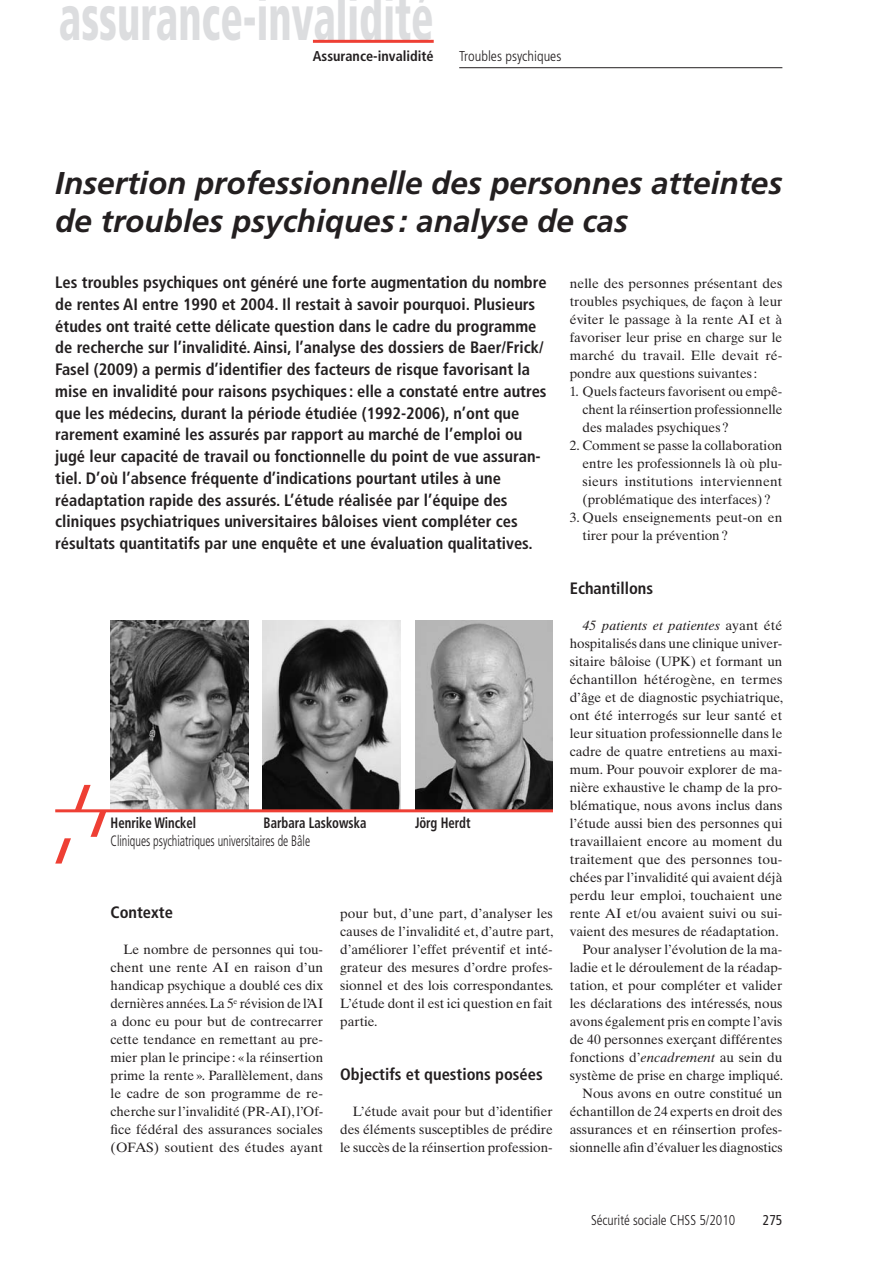
<style>
.page{position:relative;width:893px;height:1263px;background:#fff}
.page>*{position:absolute;margin:0;border:0;box-sizing:border-box;transform-origin:0 0}
.t1{font:900 condensed 64.5px "Frutiger LT Std";color:#dcdddf;scale:.65 1}
.t2{font:italic 700 31.5px/38.2px "Frutiger LT Std";color:#231f20}
.t3{font:700 condensed 16.5px/21.8px "Frutiger LT Std";color:#231f20}
.t4{font:300 condensed 15px "Frutiger LT Std";color:#231f20;scale:.8 1}
.t5{font:700 condensed 15px "Frutiger LT Std";color:#231f20;scale:.85 1}
.t6{font:300 condensed 14.25px "Frutiger LT Std";color:#231f20;scale:.95 1}
.t7{font:700 condensed 14.25px "Frutiger LT Std";color:#231f20}
.t8{font:300 condensed 14.25px "Frutiger LT Std";color:#231f20}
.t9{font:condensed 14.25px "Frutiger LT Std";color:#231f20;scale:.95 1}
.t10{font:13.5px/18px "Times Ten LT Std";color:#231f20;text-align:justify}
.s1{font-style:italic}
</style>
<div class="page">
<hr style="left:313px;top:40px;width:121px;height:3px;background:#ee3f34">
<hr style="left:459px;top:67px;width:323px;height:1px;background:#231f20">
<img style="left:111px;top:620px;width:137px;height:189px">
<img style="left:263px;top:620px;width:137px;height:189px">
<img style="left:415px;top:620px;width:138px;height:189px">
<svg style="left:55px;top:785px;width:51px;height:78px"></svg>
<hr style="left:55px;top:809px;width:498px;height:3px;background:#ee3f34">
<h1 class="t1" style="left:59px;top:-21px;width:578px">assurance-invalidité</h1>
<p class="t7" style="left:313px;top:47px;width:122px">Assurance-invalidité</p>
<p class="t8" style="left:459px;top:48px;width:104px">Troubles psychiques</p>
<p class="t2" style="left:55px;top:164px;width:729px">Insertion professionnelle des personnes atteintes de troubles psychiques : analyse de cas</p>
<p class="t3" style="left:55px;top:271px;width:493px">Les troubles psychiques ont généré une forte augmentation du nombre de rentes AI entre 1990 et 2004. Il restait à savoir pourquoi. Plusieurs études ont traité cette délicate question dans le cadre du programme de recherche sur l’invalidité. Ainsi, l’analyse des dossiers de Baer/Frick/ Fasel (2009) a permis d’identifier des facteurs de risque favorisant la mise en invalidité pour raisons psychiques : elle a constaté entre autres que les médecins, durant la période étudiée (1992-2006), n’ont que rarement examiné les assurés par rapport au marché de l’emploi ou jugé leur capacité de travail ou fonctionnelle du point de vue assuran&shy;tiel. D’où l’absence fréquente d’indications pourtant utiles à une réadaptation rapide des assurés. L’étude réalisée par l’équipe des cliniques psychiatriques universitaires bâloises vient compléter ces résultats quantitatifs par une enquête et une évaluation qualitatives.</p>
<p class="t10" style="left:570px;top:274px;width:214px">nelle des personnes présentant des troubles psychiques, de façon à leur éviter le passage à la rente AI et à favoriser leur prise en charge sur le marché du travail. Elle devait ré&shy;pondre aux questions suivantes:</p>
<p class="t10" style="left:582px;top:382px;width:201px;text-indent:-13px">1. Quels facteurs favorisent ou empê&shy;chent la réinsertion professionnelle des malades psychiques ?</p>
<p class="t10" style="left:582px;top:436px;width:201px;text-indent:-13px">2. Comment se passe la collaboration entre les professionnels là où plu&shy;sieurs institutions interviennent (problématique des interfaces)?</p>
<p class="t10" style="left:582px;top:508px;width:201px;text-indent:-13px">3. Quels enseignements peut-on en tirer pour la prévention?</p>
<h1 class="t3" style="left:570px;top:577px;width:85px">Echantillons</h1>
<p class="t10" style="left:570px;top:616px;width:215px;text-indent:13px"><span class="s1">45 patients et patientes</span> ayant été hospitalisés dans une clinique univer&shy;sitaire bâloise (UPK) et formant un échantillon hétérogène, en termes d’âge et de diagnostic psychiatrique, ont été interrogés sur leur santé et leur situation professionnelle dans le cadre de quatre entretiens au maxi&shy;mum. Pour pouvoir explorer de ma&shy;nière exhaustive le champ de la pro&shy;blématique, nous avons inclus dans l’étude aussi bien des personnes qui travaillaient encore au moment du traitement que des personnes tou&shy;chées par l’invalidité qui avaient déjà perdu leur emploi, touchaient une rente AI et/ou avaient suivi ou sui&shy;vaient des mesures de réadaptation.</p>
<p class="t10" style="left:570px;top:940px;width:215px;text-indent:13px">Pour analyser l’évolution de la ma&shy;ladie et le déroulement de la réadap&shy;tation, et pour compléter et valider les déclarations des intéressés, nous avons également pris en compte l’avis de 40 personnes exerçant différentes fonctions d’<span class="s1">encadrement</span> au sein du système de prise en charge impliqué.</p>
<p class="t10" style="left:570px;top:1084px;width:214px;text-indent:13px">Nous avons en outre constitué un échantillon de 24 experts en droit des assurances et en réinsertion profes&shy;sionnelle afin d’évaluer les diagnostics</p>
<p class="t5" style="left:111px;top:814px;width:102px">Henrike Winckel</p>
<p class="t5" style="left:264px;top:814px;width:123px">Barbara Laskowska</p>
<p class="t5" style="left:415px;top:814px;width:67px">Jörg Herdt</p>
<p class="t4" style="left:111px;top:832px;width:251px">Cliniques psychiatriques universitaires de Bâle</p>
<h1 class="t3" style="left:111px;top:901px;width:64px">Contexte</h1>
<p class="t10" style="left:111px;top:940px;width:214px;text-indent:13px">Le nombre de personnes qui tou&shy;chent une rente AI en raison d’un handicap psychique a doublé ces dix dernières années. La 5<sup>e</sup> révision de l’AI a donc eu pour but de contrecarrer cette tendance en remettant au pre&shy;mier plan le principe: « la réinsertion prime la rente». Parallèlement, dans le cadre de son programme de re&shy;cherche sur l’invalidité (PR-AI), l’Of&shy;fice fédéral des assurances sociales (OFAS) soutient des études ayant</p>
<p class="t10" style="left:340px;top:904px;width:215px">pour but, d’une part, d’analyser les causes de l’invalidité et, d’autre part, d’améliorer l’effet préventif et inté&shy;grateur des mesures d’ordre profes&shy;sionnel et des lois correspondantes.<br>L’étude dont il est ici question en fait partie.</p>
<h1 class="t3" style="left:340px;top:1063px;width:204px">Objectifs et questions posées</h1>
<p class="t10" style="left:340px;top:1102px;width:214px;text-indent:13px">L’étude avait pour but d’identifier des éléments susceptibles de prédire le succès de la réinsertion profession-</p>
<p class="t6" style="left:591px;top:1212px;width:153px">Sécurité sociale CHSS 5/2010</p>
<p class="t9" style="left:763px;top:1212px;width:22px">275</p>
</div>
